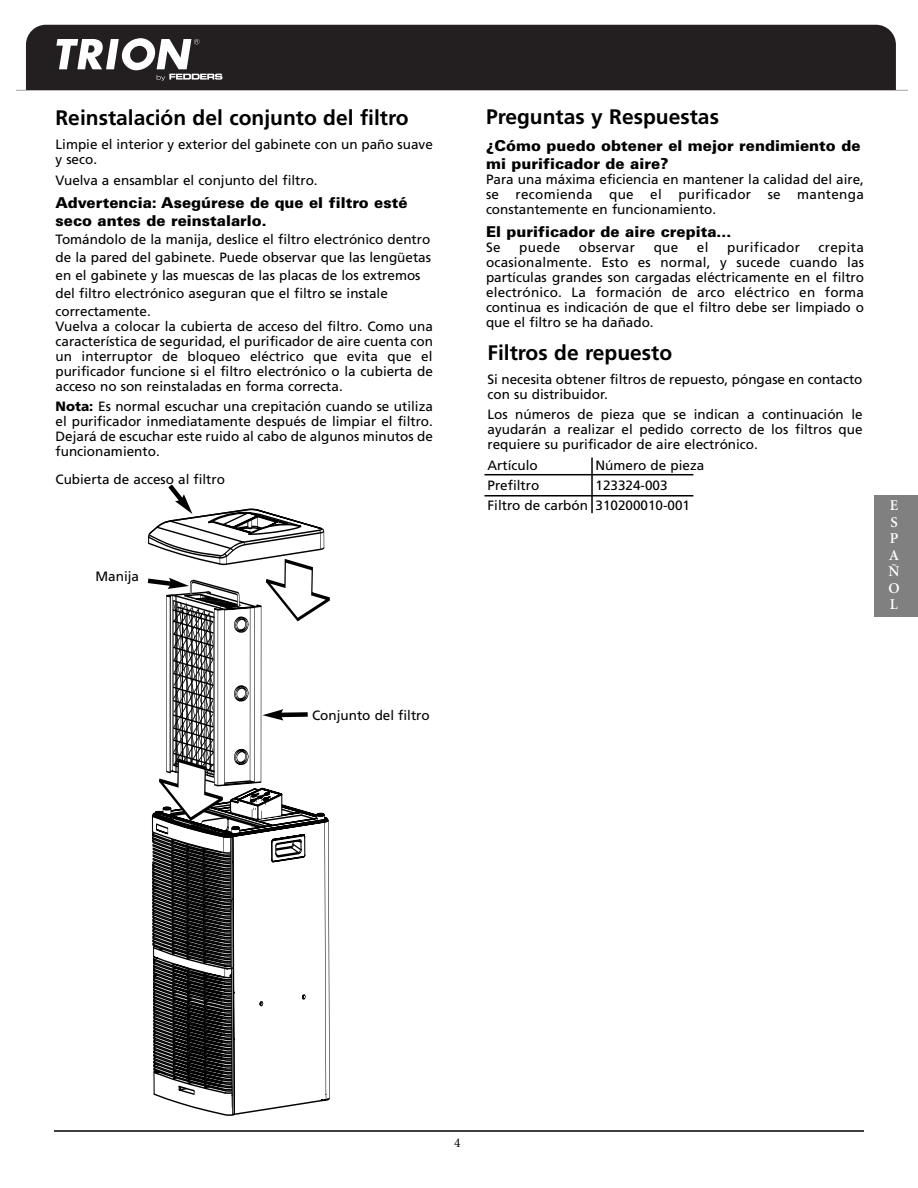
<style>
.page{position:relative;width:918px;height:1188px;background:#fff}
.page>*{position:absolute;margin:0;border:0;box-sizing:border-box;transform-origin:0 0}
.t1{font:700 21px "Frutiger";color:#000}
.t2{font:900 15px/18px "Univers";color:#000}
.t3{font:600 15px/16.5px "Minion";color:#fff}
.t4{font:13.5px/15px "Frutiger";color:#000;text-align:justify}
.t5{font:13.5px "Frutiger";letter-spacing:.02em;color:#000}
.t6{font:13.5px "Minion";color:#000}
.s1{font-weight:900}
</style>
<div class="page">
<div style="left:26px;top:25px;width:870px;height:64px;background:#231f20"></div>
<hr style="left:17px;top:89px;width:891px;height:2px;background:#231f20">
<hr style="left:54px;top:1130px;width:810px;height:2px;background:#000">
<svg style="left:147px;top:484px;width:183px;height:632px"></svg>
<hr style="left:484px;top:474px;width:209px;height:1px;background:#000">
<hr style="left:484px;top:495px;width:209px;height:2px;background:#000">
<hr style="left:591px;top:458px;width:2px;height:55px;background:#000">
<svg style="left:56px;top:38px;width:166px;height:43px"></svg>
<div style="left:874px;top:495px;width:44px;height:122px;background:#808080"></div>
<h1 class="t1" style="left:56px;top:110px;width:355px">Reinstalación del conjunto del filtro</h1>
<p class="t4" style="left:56px;top:138px;width:379px">Limpie el interior y exterior del gabinete con un paño suave y seco.</p>
<p class="t4" style="left:56px;top:174px;width:264px">Vuelva a ensamblar el conjunto del filtro.</p>
<p class="t2" style="left:56px;top:195px;width:354px">Advertencia: Asegúrese de que el filtro esté seco antes de reinstalarlo.</p>
<p class="t4" style="left:56px;top:231px;width:377px;line-height:18px;text-align:left">Tomándolo de la manija, deslice el filtro electrónico dentro de la pared del gabinete. Puede observar que las lengüetas en el gabinete y las muescas de las placas de los extremos del filtro electrónico aseguran que el filtro se instale correctamente.</p>
<p class="t4" style="left:56px;top:320px;width:379px">Vuelva a colocar la cubierta de acceso del filtro. Como una característica de seguridad, el purificador de aire cuenta con un interruptor de bloqueo eléctrico que evita que el purificador funcione si el filtro electrónico o la cubierta de acceso no son reinstaladas en forma correcta.</p>
<p class="t4" style="left:56px;top:400px;width:379px"><span class="s1">Nota:</span> Es normal escuchar una crepitación cuando se utiliza el purificador inmediatamente después de limpiar el filtro.<br>Dejará de escuchar este ruido al cabo de algunos minutos de funcionamiento.</p>
<p class="t4" style="left:56px;top:473px;width:171px">Cubierta de acceso al filtro</p>
<p class="t4" style="left:96px;top:569px;width:45px">Manija</p>
<p class="t4" style="left:312px;top:709px;width:119px">Conjunto del filtro</p>
<h1 class="t1" style="left:486px;top:108px;width:234px">Preguntas y Respuestas</h1>
<p class="t2" style="left:486px;top:138px;width:376px">¿Cómo puedo obtener el mejor rendimiento de mi purificador de aire?</p>
<p class="t4" style="left:486px;top:173px;width:380px">Para una máxima eficiencia en mantener la calidad del aire, se recomienda que el purificador se mantenga constantemente en funcionamiento.</p>
<p class="t2" style="left:486px;top:224px;width:247px">El purificador de aire crepita...</p>
<p class="t4" style="left:486px;top:241px;width:16px">Se</p>
<p class="t4" style="left:519px;top:241px;width:42px">puede</p>
<p class="t5" style="left:579px;top:242px;width:58px">observar</p>
<p class="t4" style="left:654px;top:241px;width:26px">que</p>
<p class="t4" style="left:697px;top:241px;width:13px">el</p>
<p class="t5" style="left:727px;top:242px;width:74px">purificador</p>
<p class="t4" style="left:486px;top:241px;width:380px;text-indent:333px">crepita ocasionalmente. Esto es normal, y sucede cuando las partículas grandes son cargadas eléctricamente en el filtro electrónico. La formación de arco eléctrico en forma continua es indicación de que el filtro debe ser limpiado o que el filtro se ha dañado.</p>
<h1 class="t1" style="left:488px;top:344px;width:186px">Filtros de repuesto</h1>
<p class="t4" style="left:488px;top:373px;width:377px">Si necesita obtener filtros de repuesto, póngase en contacto con su distribuidor.</p>
<p class="t4" style="left:488px;top:408px;width:377px">Los números de pieza que se indican a continuación le ayudarán a realizar el pedido correcto de los filtros que requiere su purificador de aire electrónico.</p>
<p class="t4" style="left:488px;top:458px;width:52px">Artículo</p>
<p class="t4" style="left:596px;top:458px;width:110px">Número de pieza</p>
<p class="t4" style="left:488px;top:479px;width:53px">Prefiltro</p>
<p class="t4" style="left:488px;top:476px;width:204px;line-height:20.4px;text-indent:108px">123324-003<br>Filtro de carbón 310200010-001</p>
<p class="t3" style="left:888px;top:498px;width:13px">E<br>S<br>P<br>A<br>Ñ<br>O<br>L</p>
<p class="t6" style="left:454px;top:1138px;width:8px">4</p>
</div>
